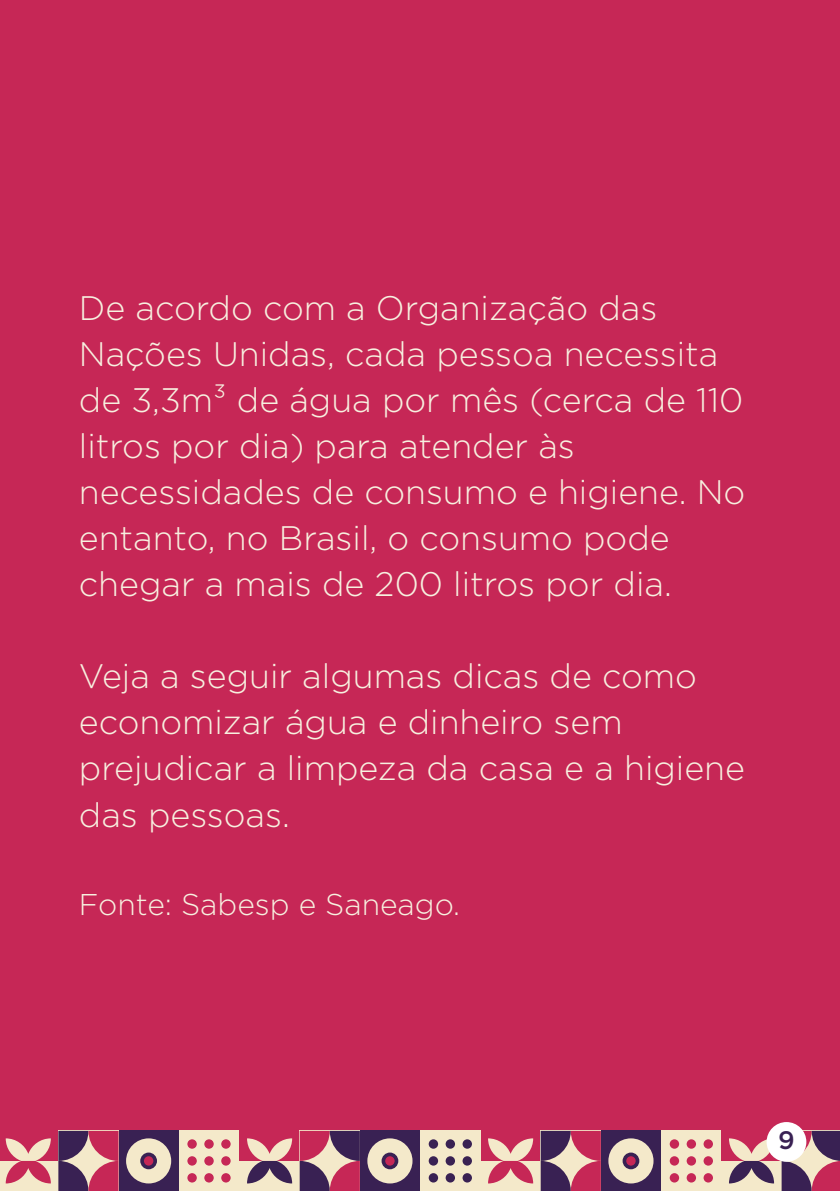
<style>
.page{position:relative;width:840px;height:1191px;background:#fff}
.page>*{position:absolute;margin:0;border:0;box-sizing:border-box;transform-origin:0 0}
.t1{font:300 34px/46px "Gotham";color:#f7f0df}
.t2{font:300 30px "Gotham";color:#f7f0df}
.t3{font:500 25.2px "Gotham";color:#392153}
</style>
<div class="page">
<div style="left:0;top:0;width:839px;height:1191px;background:#c62756"></div>
<div style="left:179px;top:1130px;width:60px;height:61px;background:#f4e9ca"></div>
<div style="left:187px;top:1139px;width:10px;height:9px;background:#c62756;border-radius:50%"></div>
<div style="left:221px;top:1139px;width:9px;height:9px;background:#c62756;border-radius:50%"></div>
<div style="left:204px;top:1139px;width:9px;height:9px;background:#c62756;border-radius:50%"></div>
<div style="left:187px;top:1156px;width:10px;height:9px;background:#c62756;border-radius:50%"></div>
<div style="left:221px;top:1156px;width:9px;height:9px;background:#c62756;border-radius:50%"></div>
<div style="left:204px;top:1156px;width:9px;height:9px;background:#c62756;border-radius:50%"></div>
<div style="left:187px;top:1173px;width:10px;height:9px;background:#c62756;border-radius:50%"></div>
<div style="left:221px;top:1173px;width:9px;height:9px;background:#c62756;border-radius:50%"></div>
<div style="left:204px;top:1173px;width:9px;height:9px;background:#c62756;border-radius:50%"></div>
<div style="left:118px;top:1130px;width:61px;height:61px;background:#392153"></div>
<svg style="left:126px;top:1138px;width:45px;height:45px"></svg>
<div style="left:144px;top:1156px;width:9px;height:9px;background:#c62756;border-radius:50%"></div>
<div style="left:0;top:1161px;width:58px;height:30px;background:#f4e9ca"></div>
<svg style="left:6px;top:1138px;width:45px;height:45px"></svg>
<svg style="left:58px;top:1130px;width:60px;height:61px"></svg>
<div style="left:661px;top:1130px;width:60px;height:61px;background:#f4e9ca"></div>
<div style="left:669px;top:1139px;width:9px;height:9px;background:#c62756;border-radius:50%"></div>
<div style="left:703px;top:1139px;width:9px;height:9px;background:#c62756;border-radius:50%"></div>
<div style="left:686px;top:1139px;width:9px;height:9px;background:#c62756;border-radius:50%"></div>
<div style="left:669px;top:1156px;width:9px;height:9px;background:#c62756;border-radius:50%"></div>
<div style="left:703px;top:1156px;width:9px;height:9px;background:#c62756;border-radius:50%"></div>
<div style="left:686px;top:1156px;width:9px;height:9px;background:#c62756;border-radius:50%"></div>
<div style="left:669px;top:1173px;width:9px;height:9px;background:#c62756;border-radius:50%"></div>
<div style="left:703px;top:1173px;width:9px;height:9px;background:#c62756;border-radius:50%"></div>
<div style="left:686px;top:1173px;width:9px;height:9px;background:#c62756;border-radius:50%"></div>
<div style="left:600px;top:1130px;width:60px;height:61px;background:#392153"></div>
<svg style="left:608px;top:1138px;width:45px;height:45px"></svg>
<div style="left:626px;top:1156px;width:9px;height:9px;background:#c62756;border-radius:50%"></div>
<div style="left:480px;top:1161px;width:60px;height:30px;background:#f4e9ca"></div>
<svg style="left:488px;top:1138px;width:45px;height:45px"></svg>
<svg style="left:540px;top:1130px;width:60px;height:61px"></svg>
<div style="left:420px;top:1130px;width:60px;height:61px;background:#f4e9ca"></div>
<div style="left:428px;top:1139px;width:10px;height:9px;background:#392153;border-radius:50%"></div>
<div style="left:462px;top:1139px;width:9px;height:9px;background:#392153;border-radius:50%"></div>
<div style="left:445px;top:1139px;width:10px;height:9px;background:#392153;border-radius:50%"></div>
<div style="left:428px;top:1156px;width:10px;height:9px;background:#392153;border-radius:50%"></div>
<div style="left:462px;top:1156px;width:9px;height:9px;background:#392153;border-radius:50%"></div>
<div style="left:445px;top:1156px;width:10px;height:9px;background:#392153;border-radius:50%"></div>
<div style="left:428px;top:1173px;width:10px;height:9px;background:#392153;border-radius:50%"></div>
<div style="left:462px;top:1173px;width:9px;height:9px;background:#392153;border-radius:50%"></div>
<div style="left:445px;top:1173px;width:10px;height:9px;background:#392153;border-radius:50%"></div>
<div style="left:359px;top:1130px;width:61px;height:61px;background:#392153"></div>
<svg style="left:367px;top:1138px;width:45px;height:45px"></svg>
<div style="left:385px;top:1156px;width:9px;height:9px;background:#c62756;border-radius:50%"></div>
<div style="left:239px;top:1161px;width:60px;height:30px;background:#f4e9ca"></div>
<svg style="left:247px;top:1138px;width:45px;height:45px"></svg>
<svg style="left:299px;top:1130px;width:60px;height:61px"></svg>
<div style="left:721px;top:1161px;width:60px;height:30px;background:#f4e9ca"></div>
<svg style="left:729px;top:1138px;width:44px;height:45px"></svg>
<svg style="left:781px;top:1130px;width:58px;height:61px"></svg>
<div style="left:766px;top:1122px;width:39px;height:39px;background:#fff;border-radius:20px"></div>
<p class="t1" style="left:79px;top:284px;width:667px">De acordo com a Organização das Nações Unidas, cada pessoa necessita de 3,3m3 de água por mês (cerca de 110 litros por dia) para atender às necessidades de consumo e higiene. No entanto, no Brasil, o consumo pode chegar a mais de 200 litros por dia.</p>
<p class="t1" style="left:79px;top:652px;width:667px">Veja a seguir algumas dicas de como economizar água e dinheiro sem prejudicar a limpeza da casa e a higiene das pessoas.</p>
<p class="t2" style="left:79px;top:885px;width:382px">Fonte: Sabesp e Saneago.</p>
<p class="t3" style="left:777px;top:1124px;width:18px">9</p>
</div>
